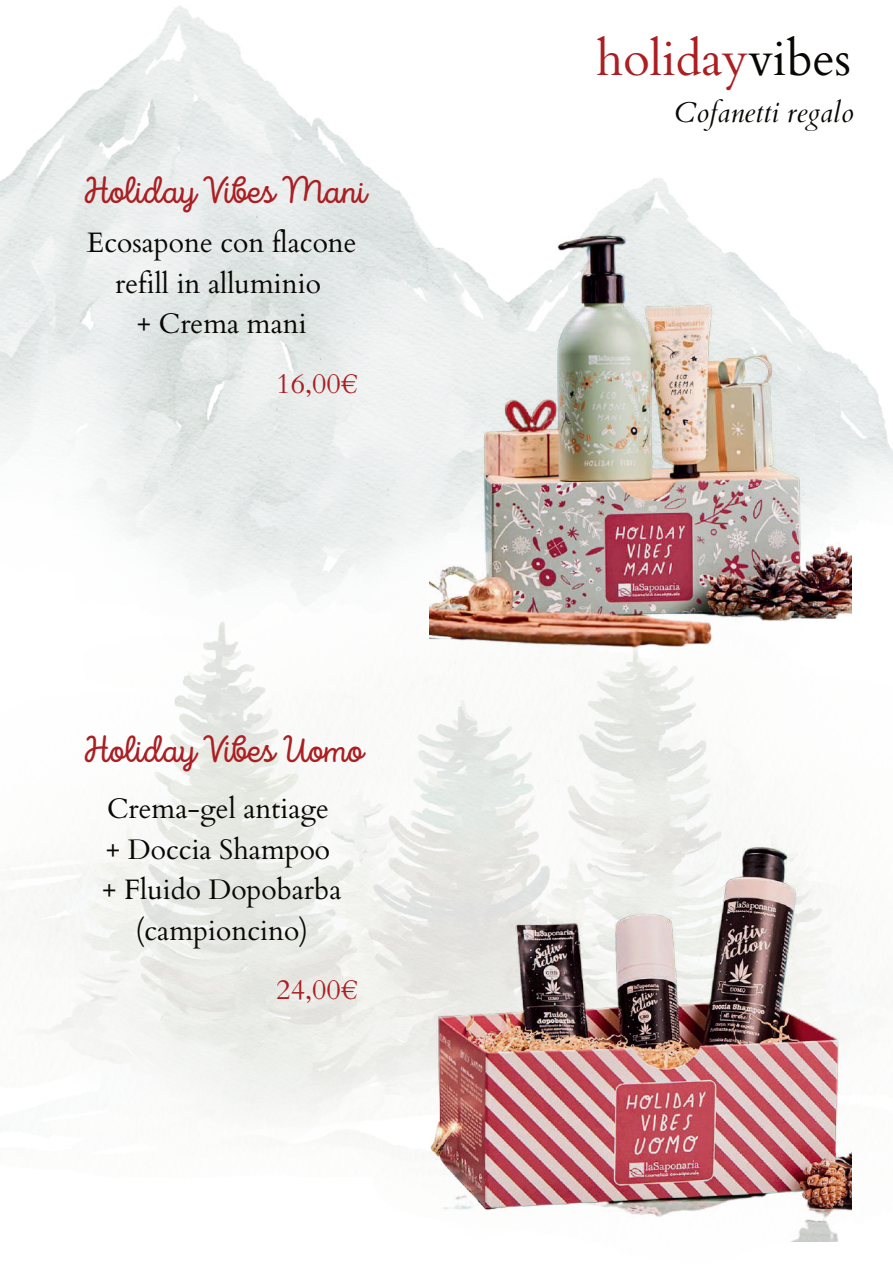
<style>
.page{position:relative;width:893px;height:1264px;background:#fff}
.page>*{position:absolute;margin:0;border:0;box-sizing:border-box;transform-origin:0 0}
.t1{font:48.6px "Cardo";color:#ab1f23}
.t2{font:37.8px "Intro Script";color:#ab1f23}
.t3{font:italic 28.5px "Cardo";color:#080704}
.t4{font:28.2px/40.5px "Cardo";color:#080704;text-align:center}
.t5{font:28.2px "Cardo";color:#ab1f23}
.s1{color:#080704}
</style>
<div class="page">
<img style="left:2px;top:663px;width:881px;height:579px">
<img style="left:0;top:6px;width:892px;height:657px">
<img style="left:429px;top:115px;width:422px;height:540px">
<img style="left:429px;top:693px;width:422px;height:548px">
<h2 class="t2" style="left:81px;top:169px;width:286px">Holiday Vibes Mani</h2>
<p class="t4" style="left:87px;top:221px;width:271px">Ecosapone con flacone refill in alluminio<br>+ Crema mani</p>
<p class="t5" style="left:276px;top:360px;width:83px">16,00€</p>
<h2 class="t2" style="left:81px;top:727px;width:283px">Holiday Vibes Uomo</h2>
<p class="t4" style="left:102px;top:787px;width:241px">Crema-gel antiage + Doccia Shampoo + Fluido Dopobarba (campioncino)</p>
<p class="t5" style="left:276px;top:967px;width:83px">24,00€</p>
<h1 class="t1" style="left:596px;top:20px;width:256px">holiday<span class="s1">vibes</span></h1>
<p class="t3" style="left:674px;top:96px;width:181px">Cofanetti regalo</p>
</div>
